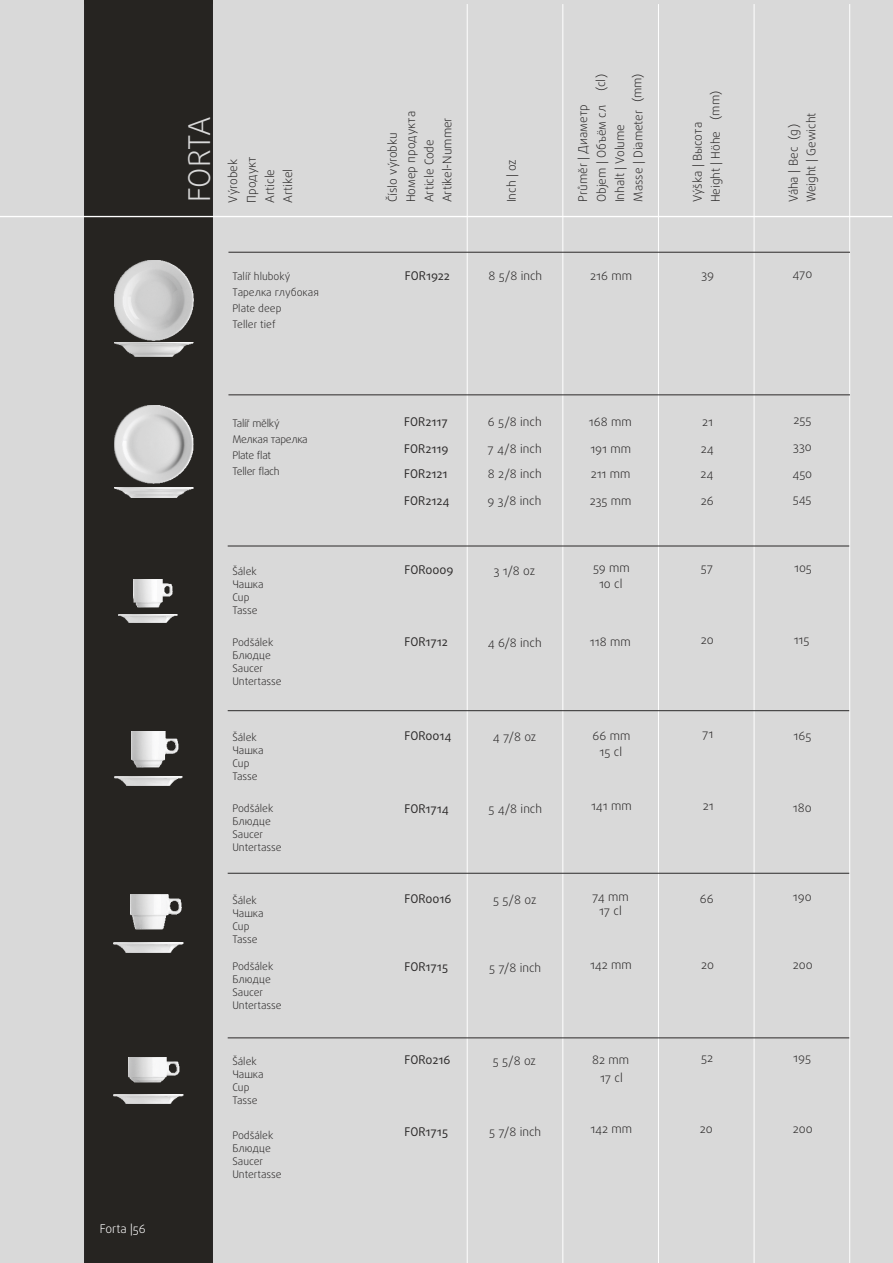
<style>
.page{position:relative;width:893px;height:1263px;background:#d9d9d9}
.page>*{position:absolute;margin:0;border:0;box-sizing:border-box;transform-origin:0 0}
.t1{font:300 30px "Daxline Pro";letter-spacing:-.005em;color:#d9d9d9}
.t2{font:300 12.15px "Daxline Pro";color:#2b2929}
.t3{font:300 12px/25px "Daxline Pro";color:#2b2929}
.t4{font:12px "Daxline Pro";color:#2b2929}
.t5{font:300 12px "Daxline Pro";color:#fff}
.t6{font:300 10.5px/12.9px "Daxline Pro";color:#2b2929}
.t7{font:300 10.5px/15.9px "Daxline Pro";letter-spacing:-.03em;color:#2b2929}
</style>
<div class="page">
<div style="left:84px;top:0;width:128px;height:1263px;background:#262421"></div>
<hr style="left:212px;top:4px;width:1px;height:1259px;background:#2b2929">
<hr style="left:84px;top:4px;width:1px;height:1259px;background:#2b2929">
<hr style="left:467px;top:4px;width:1px;height:1259px;background:#fff">
<hr style="left:563px;top:4px;width:1px;height:1259px;background:#fff">
<hr style="left:658px;top:4px;width:1px;height:1259px;background:#fff">
<hr style="left:754px;top:4px;width:1px;height:1259px;background:#fff">
<hr style="left:849px;top:4px;width:1px;height:1259px;background:#fff">
<hr style="left:0;top:216px;width:892px;height:1px;background:#fff">
<hr style="left:228px;top:546px;width:621px;height:1px;background:#2b2929">
<hr style="left:228px;top:710px;width:621px;height:1px;background:#2b2929">
<hr style="left:228px;top:252px;width:622px;height:1px;background:#2b2929">
<hr style="left:228px;top:873px;width:621px;height:1px;background:#2b2929">
<hr style="left:228px;top:395px;width:622px;height:1px;background:#2b2929">
<hr style="left:228px;top:1037px;width:621px;height:1px;background:#2b2929">
<img style="left:115px;top:405px;width:79px;height:79px">
<img style="left:115px;top:488px;width:79px;height:9px">
<img style="left:115px;top:261px;width:79px;height:79px">
<img style="left:115px;top:342px;width:79px;height:14px">
<img style="left:134px;top:579px;width:38px;height:29px">
<img style="left:118px;top:615px;width:60px;height:8px">
<img style="left:132px;top:731px;width:47px;height:37px">
<img style="left:114px;top:776px;width:68px;height:9px">
<img style="left:113px;top:1094px;width:70px;height:9px">
<img style="left:128px;top:1057px;width:52px;height:25px">
<img style="left:113px;top:942px;width:70px;height:10px">
<img style="left:131px;top:895px;width:51px;height:34px">
<p class="t5" style="left:100px;top:1223px;width:48px">Forta |56</p>
<h1 class="t1" style="left:187px;top:202px;width:87px;rotate:-90deg">FORTA</h1>
<p class="t3" style="left:240px;top:203px;width:48px;rotate:-90deg">Продукт</p>
<p class="t3" style="left:221px;top:203px;width:45px;rotate:-90deg">Výrobek</p>
<p class="t3" style="left:258px;top:203px;width:35px;rotate:-90deg">Article</p>
<p class="t3" style="left:276px;top:203px;width:35px;rotate:-90deg">Artikel</p>
<p class="t3" style="left:626px;top:102px;width:30px;rotate:-90deg">(mm)</p>
<p class="t3" style="left:590px;top:202px;width:130px;rotate:-90deg">Objem | Объём сл (cl)</p>
<p class="t3" style="left:571px;top:202px;width:99px;rotate:-90deg">Průměr | Диаметр</p>
<p class="t3" style="left:384px;top:202px;width:93px;line-height:18.5px;rotate:-90deg">Číslo výrobku<br>Номер продукта</p>
<p class="t3" style="left:626px;top:202px;width:93px;rotate:-90deg">Masse | Diameter</p>
<p class="t3" style="left:436px;top:202px;width:86px;rotate:-90deg">Artikel-Nummer</p>
<p class="t3" style="left:608px;top:202px;width:80px;rotate:-90deg">Inhalt | Volume</p>
<p class="t3" style="left:418px;top:202px;width:64px;rotate:-90deg">Article Code</p>
<p class="t3" style="left:500px;top:202px;width:45px;rotate:-90deg">Inch oz</p>
<p class="t3" style="left:500px;top:177px;width:4px;rotate:-90deg">|</p>
<p class="t3" style="left:704px;top:120px;width:30px;rotate:-90deg">(mm)</p>
<p class="t3" style="left:686px;top:202px;width:82px;rotate:-90deg">Výška | ысота</p>
<p class="t3" style="left:704px;top:202px;width:73px;rotate:-90deg">Height | Höhe</p>
<p class="t3" style="left:686px;top:161px;width:9px;rotate:-90deg">В</p>
<p class="t3" style="left:799px;top:202px;width:91px;rotate:-90deg">Weight | Gewicht</p>
<p class="t2" style="left:788px;top:202px;width:79px;rotate:-90deg">Váha | Вес (g)</p>
<p class="t3" style="left:488px;top:264px;width:55px">8 5/8 inch</p>
<p class="t6" style="left:232px;top:271px;width:60px">Talíř hluboký</p>
<p class="t4" style="left:405px;top:271px;width:46px">FOR1922</p>
<p class="t3" style="left:590px;top:264px;width:43px">216 mm</p>
<p class="t3" style="left:701px;top:263px;width:14px">39</p>
<p class="t3" style="left:792px;top:262px;width:22px">470</p>
<p class="t6" style="left:232px;top:285px;width:88px;line-height:15.9px">Тарелка глубокая<br>Plate deep<br>Teller tief</p>
<p class="t7" style="left:232px;top:416px;width:77px">Talíř mělký<br>Мелкая тарелка<br>Plate flat<br>Teller flach</p>
<p class="t6" style="left:232px;top:566px;width:33px">Šálek<br>Чашка<br>Cup<br>Tasse</p>
<p class="t6" style="left:232px;top:636px;width:51px">Podšálek<br>Блюдце<br>Saucer<br>Untertasse</p>
<p class="t6" style="left:232px;top:732px;width:33px">Šálek<br>Чашка<br>Cup<br>Tasse</p>
<p class="t6" style="left:232px;top:803px;width:51px">Podšálek<br>Блюдце<br>Saucer<br>Untertasse</p>
<p class="t6" style="left:232px;top:894px;width:33px">Šálek<br>Чашка<br>Cup<br>Tasse</p>
<p class="t6" style="left:232px;top:961px;width:51px">Podšálek<br>Блюдце<br>Saucer<br>Untertasse</p>
<p class="t6" style="left:232px;top:1056px;width:33px">Šálek<br>Чашка<br>Cup<br>Tasse</p>
<p class="t6" style="left:232px;top:1130px;width:51px">Podšálek<br>Блюдце<br>Saucer<br>Untertasse</p>
<p class="t4" style="left:404px;top:417px;width:45px">FOR2117</p>
<p class="t3" style="left:488px;top:410px;width:55px">6 5/8 inch</p>
<p class="t3" style="left:589px;top:410px;width:44px">168 mm</p>
<p class="t3" style="left:702px;top:410px;width:12px">21</p>
<p class="t3" style="left:793px;top:408px;width:19px">255</p>
<p class="t4" style="left:404px;top:444px;width:46px">FOR2119</p>
<p class="t3" style="left:487px;top:437px;width:56px">7 4/8 inch</p>
<p class="t3" style="left:590px;top:437px;width:42px">191 mm</p>
<p class="t3" style="left:701px;top:437px;width:14px">24</p>
<p class="t3" style="left:793px;top:435px;width:20px">330</p>
<p class="t4" style="left:404px;top:469px;width:44px">FOR2121</p>
<p class="t4" style="left:404px;top:496px;width:47px">FOR2124</p>
<p class="t3" style="left:488px;top:462px;width:55px">8 2/8 inch</p>
<p class="t3" style="left:488px;top:489px;width:55px">9 3/8 inch</p>
<p class="t3" style="left:591px;top:462px;width:41px">211 mm</p>
<p class="t3" style="left:590px;top:489px;width:43px">235 mm</p>
<p class="t3" style="left:700px;top:462px;width:14px">24</p>
<p class="t3" style="left:701px;top:489px;width:14px">26</p>
<p class="t3" style="left:792px;top:462px;width:21px">450<br>545</p>
<p class="t4" style="left:404px;top:565px;width:51px">FOR0009</p>
<p class="t3" style="left:494px;top:559px;width:43px">3 1/8 oz</p>
<p class="t3" style="left:593px;top:556px;width:38px">59 mm</p>
<p class="t3" style="left:701px;top:556px;width:14px">57</p>
<p class="t3" style="left:794px;top:556px;width:19px">105</p>
<p class="t3" style="left:599px;top:572px;width:25px">10 cl</p>
<p class="t3" style="left:488px;top:631px;width:56px">4 6/8 inch</p>
<p class="t4" style="left:404px;top:637px;width:45px">FOR1712</p>
<p class="t3" style="left:590px;top:630px;width:42px">118 mm</p>
<p class="t3" style="left:701px;top:628px;width:14px">20</p>
<p class="t3" style="left:794px;top:628px;width:17px">115</p>
<p class="t4" style="left:404px;top:731px;width:49px">FOR0014</p>
<p class="t3" style="left:493px;top:725px;width:45px">4 7/8 oz</p>
<p class="t3" style="left:702px;top:722px;width:13px">71</p>
<p class="t3" style="left:794px;top:724px;width:19px">165</p>
<p class="t3" style="left:592px;top:729px;width:39px;line-height:16px;text-align:center">66 mm<br>15 cl</p>
<p class="t3" style="left:488px;top:797px;width:55px">5 4/8 inch</p>
<p class="t4" style="left:404px;top:803px;width:46px">FOR1714</p>
<p class="t3" style="left:591px;top:794px;width:42px">141 mm</p>
<p class="t3" style="left:703px;top:794px;width:12px">21</p>
<p class="t3" style="left:793px;top:796px;width:20px">180</p>
<p class="t4" style="left:404px;top:894px;width:49px">FOR0016</p>
<p class="t3" style="left:493px;top:888px;width:45px">5 5/8 oz</p>
<p class="t3" style="left:700px;top:887px;width:15px">66</p>
<p class="t3" style="left:793px;top:885px;width:20px">190</p>
<p class="t3" style="left:592px;top:890px;width:38px;line-height:14.2px;text-align:center">74 mm<br>17 cl</p>
<p class="t3" style="left:489px;top:956px;width:53px">5 7/8 inch</p>
<p class="t4" style="left:404px;top:962px;width:45px">FOR1715</p>
<p class="t3" style="left:590px;top:953px;width:43px">142 mm</p>
<p class="t3" style="left:701px;top:953px;width:14px">20</p>
<p class="t3" style="left:793px;top:953px;width:21px">200</p>
<p class="t4" style="left:404px;top:1055px;width:47px">FOR0216</p>
<p class="t3" style="left:493px;top:1049px;width:45px">5 5/8 oz</p>
<p class="t3" style="left:592px;top:1048px;width:38px">82 mm</p>
<p class="t3" style="left:701px;top:1046px;width:13px">52</p>
<p class="t3" style="left:793px;top:1046px;width:19px">195</p>
<p class="t3" style="left:600px;top:1066px;width:24px">17 cl</p>
<p class="t3" style="left:489px;top:1120px;width:53px">5 7/8 inch</p>
<p class="t4" style="left:404px;top:1126px;width:45px">FOR1715</p>
<p class="t3" style="left:590px;top:1117px;width:43px">142 mm</p>
<p class="t3" style="left:700px;top:1117px;width:14px">20</p>
<p class="t3" style="left:793px;top:1117px;width:21px">200</p>
</div>
